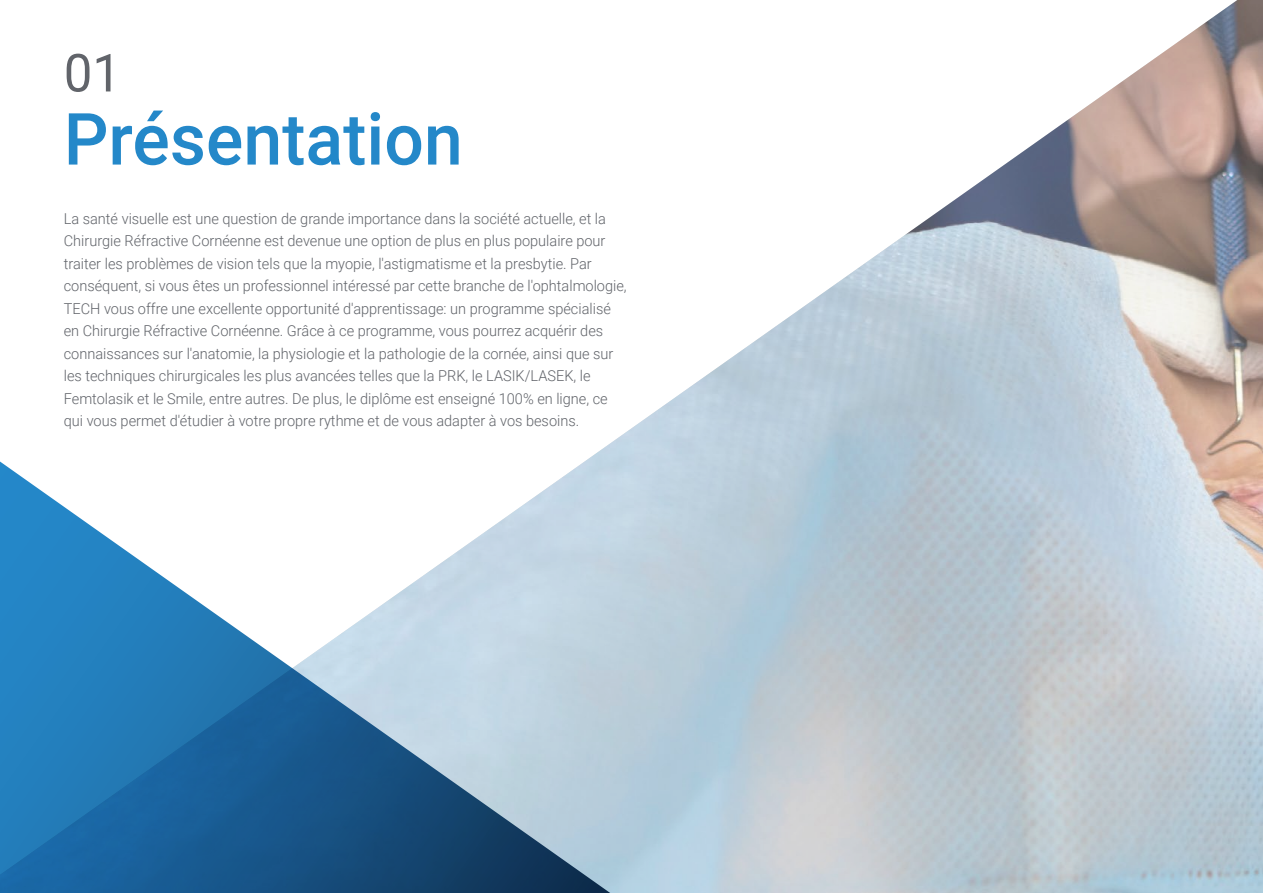
<style>
.page{position:relative;width:1263px;height:893px;background:#fff}
.page>*{position:absolute;margin:0;border:0;box-sizing:border-box;transform-origin:0 0}
.t1{font:500 72px "Roboto";color:#2488c9}
.t2{font:52.5px "Roboto";color:#61646a}
.t3{font:300 15px/22.5px "Roboto";color:#61646a}
.s1{color:#2287c9}
</style>
<div class="page">
<img style="left:607px;top:0;width:656px;height:893px">
<svg style="left:0;top:446px;width:640px;height:447px"></svg>
<h2 class="t2" style="left:64px;top:36px;width:59px">01</h2>
<h1 class="t1" style="left:64px;top:89px;width:400px">Présent<span class="s1">a</span>tion</h1>
<p class="t3" style="left:64px;top:207px;width:564px">La santé visuelle est une question de grande importance dans la société actuelle, et la Chirurgie Réfractive Cornéenne est devenue une option de plus en plus populaire pour traiter les problèmes de vision tels que la myopie, l'astigmatisme et la presbytie. Par conséquent, si vous êtes un professionnel intéressé par cette branche de l'ophtalmologie, TECH vous offre une excellente opportunité d'apprentissage: un programme spécialisé en Chirurgie Réfractive Cornéenne. Grâce à ce programme, vous pourrez acquérir des connaissances sur l'anatomie, la physiologie et la pathologie de la cornée, ainsi que sur les techniques chirurgicales les plus avancées telles que la PRK, le LASIK/LASEK, le Femtolasik et le Smile, entre autres. De plus, le diplôme est enseigné 100% en ligne, ce qui vous permet d'étudier à votre propre rythme et de vous adapter à vos besoins.</p>
</div>
